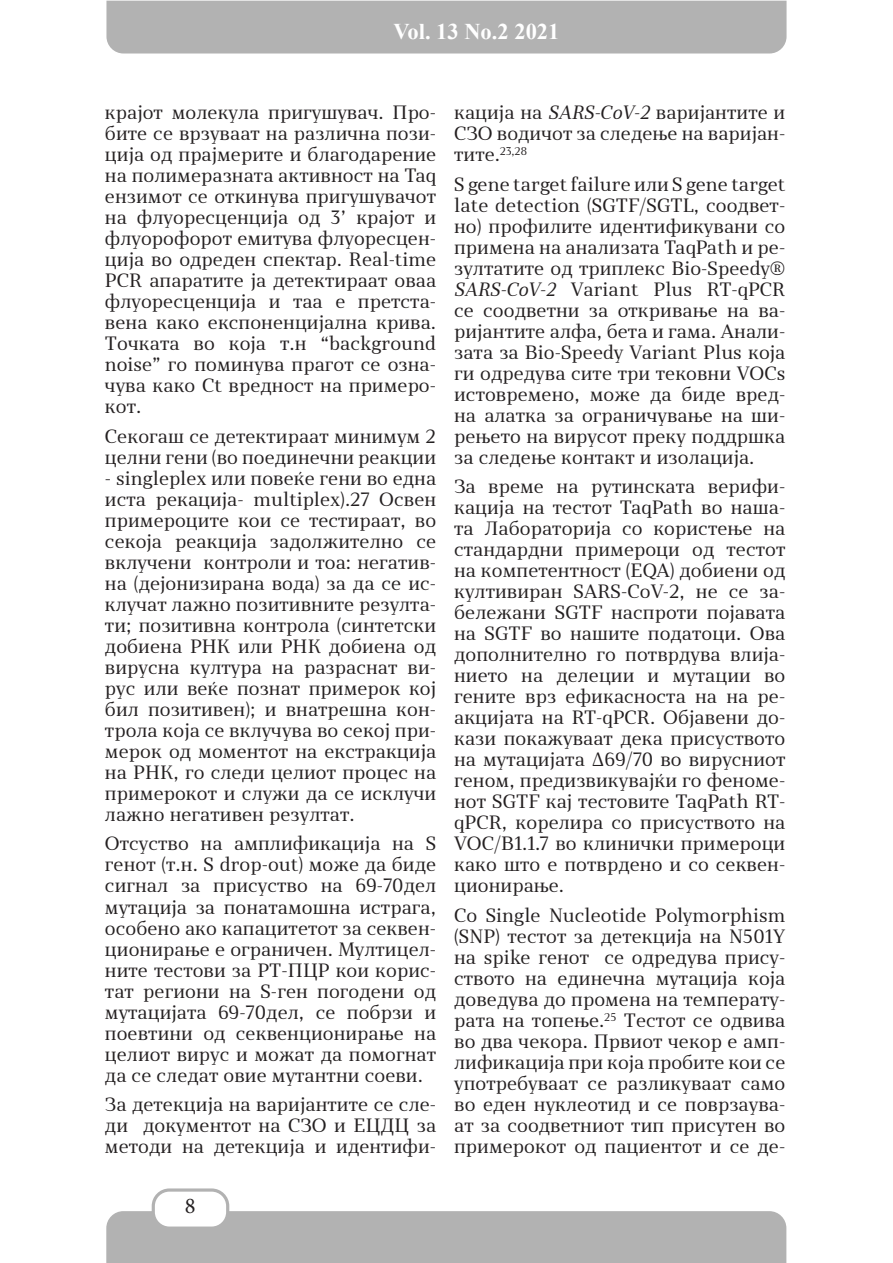
<style>
.page{position:relative;width:893px;height:1263px;background:#fff}
.page>*{position:absolute;margin:0;border:0;box-sizing:border-box;transform-origin:0 0}
.t1{font:700 22.5px "Times New Roman";color:#fff}
.t2{font:22.5px "Minion Pro";color:#231f20}
.t3{font:18px/21px "Skola Serif";letter-spacing:.005em;color:#231f20;text-align:justify}
.s1{font-family:"Skola Serif It"}
</style>
<div class="page">
<div style="left:106px;top:1px;width:680px;height:53px;background:#b2b2b2"></div>
<div style="left:106px;top:1211px;width:680px;height:52px;background:#b2b2b2"></div>
<div style="left:153px;top:1190px;width:75px;height:38px;background:#fff;border-radius:16px"></div>
<div style="left:152px;top:1188px;width:77px;height:42px;border:3px solid #b2b2b2;border-radius:16px"></div>
<p class="t1" style="left:393px;top:15px;width:168px">Vol. 13 No.2 2021</p>
<p class="t3" style="left:105px;top:102px;width:333px">крајот молекула пригушувач. Про&shy;бите се врзуваат на различна пози&shy;ција од прајмерите и благодарение на полимеразната активност на Taq ензимот се откинува пригушувачот на флуоресценција од 3’ крајот и флуорофорот емитува флуоресцен&shy;ција во одреден спектар. Real-time PCR апаратите ја детектираат оваа флуоресценција и таа е претста&shy;вена како експоненцијална крива.<br>Точката во која т.н “background noise” го поминува прагот се озна&shy;чува како Ct вредност на примеро&shy;кот.</p>
<p class="t3" style="left:105px;top:426px;width:333px">Секогаш се детектираат минимум 2 целни гени (во поединечни реакции</p>
<p class="t3" style="left:105px;top:468px;width:333px">- singleplex или повеќе гени во една иста рекација- multiplex).27 Освен примероците кои се тестираат, во секоја реакција задолжително се вклучени контроли и тоа: негатив&shy;на (дејонизирана вода) за да се ис&shy;клучат лажно позитивните резулта&shy;ти; позитивна контрола (синтетски добиена РНК или РНК добиена од вирусна култура на разраснат ви&shy;рус или веќе познат примерок кој бил позитивен); и внатрешна кон&shy;трола која се вклучува во секој при&shy;мерок од моментот на екстракција на РНК, го следи целиот процес на примерокот и служи да се исклучи лажно негативен резултат.</p>
<p class="t3" style="left:105px;top:833px;width:333px">Отсуство на амплификација на S генот (т.н. S drop-out) може да биде сигнал за присуство на 69-70дел мутација за понатамошна истрага, особено ако капацитетот за секвен&shy;ционирање е ограничен. Мултицел&shy;ните тестови за РТ-ПЦР кои корис&shy;тат региони на S-ген погодени од мутацијата 69-70дел, се побрзи и поевтини од секвенционирање на целиот вирус и можат да помогнат да се следат овие мутантни соеви.</p>
<p class="t3" style="left:105px;top:1094px;width:333px">За детекција на варијантите се сле&shy;ди документот на СЗО и ЕЦДЦ за методи на детекција и идентифи-</p>
<p class="t2" style="left:185px;top:1190px;width:12px">8</p>
<p class="t3" style="left:454px;top:102px;width:333px">кација на <span class="s1">SARS-CoV-2</span> варијантите и СЗО водичот за следење на варијан&shy;тите.<sup>23,28</sup></p>
<p class="t3" style="left:454px;top:174px;width:333px">S gene target failure или S gene target late detection (SGTF/SGTL, соодвет&shy;но) профилите идентификувани со примена на анализата TaqPath и ре&shy;зултатите од триплекс Bio-Speedy® <span class="s1">SARS-CoV-2</span> Variant Plus RT-qPCR се соодветни за откривање на ва&shy;ријантите алфа, бета и гама. Анали&shy;зата за Bio-Speedy Variant Plus која ги одредува сите три тековни VOCs истовремено, може да биде вред&shy;на алатка за ограничување на ши&shy;рењето на вирусот преку поддршка за следење контакт и изолација.</p>
<p class="t3" style="left:454px;top:476px;width:333px">За време на рутинската верифи&shy;кација на тестот TaqPath во наша&shy;та Лабораторија со користење на стандардни примероци од тестот на компетентност (EQA) добиени од култивиран SARS-CoV-2, не се за&shy;бележани SGTF наспроти појавата на SGTF во нашите податоци. Ова дополнително го потврдува влија&shy;нието на делеции и мутации во гените врз ефикасноста на на ре&shy;акцијата на RT-qPCR. Објавени до&shy;кази покажуваат дека присуството на мутацијата Δ69/70 во вирусниот геном, предизвикувајќи го феноме&shy;нот SGTF кај тестовите TaqPath RT&shy;qPCR, корелира со присуството на VOC/B1.1.7 во клинички примероци како што е потврдено и со секвен&shy;ционирање.</p>
<p class="t3" style="left:454px;top:905px;width:333px">Со Single Nucleotide Polymorphism (SNP) тестот за детекција на N501Y на spike генот се одредува прису&shy;ството на единечна мутација која доведува до промена на температу&shy;рата на топење.<sup>25</sup> Тестот се одвива во два чекора. Првиот чекор е амп&shy;лификација при која пробите кои се употребуваат се разликуваат само во еден нуклеотид и се поврзаува&shy;ат за соодветниот тип присутен во примерокот од пациентот и се де-</p>
</div>
